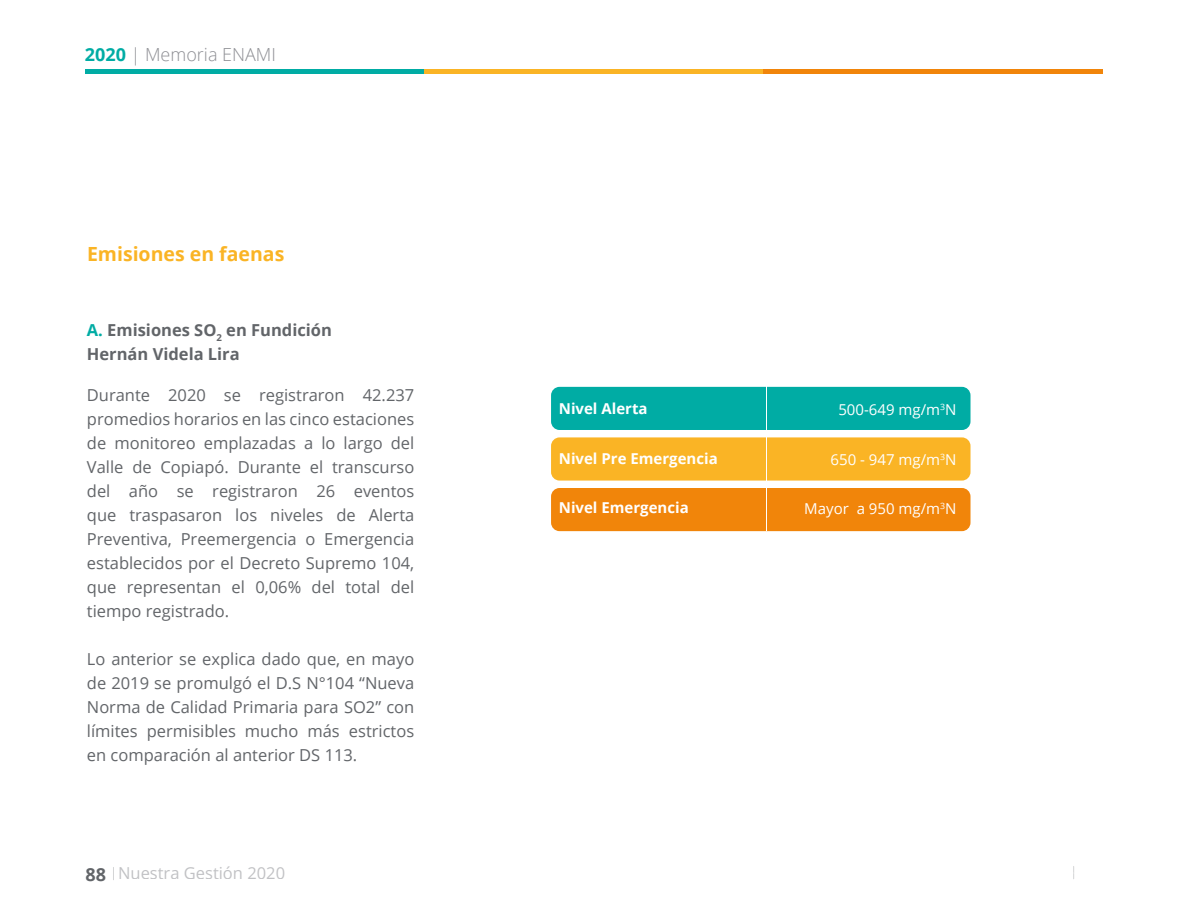
<style>
.page{position:relative;width:1188px;height:918px;background:#fff}
.page>*{position:absolute;margin:0;border:0;box-sizing:border-box;transform-origin:0 0}
.t1{font:700 19.5px "Open Sans";color:#fab425}
.t2{font:300 18px "Open Sans";color:#8e8f94}
.t3{font:700 18px "Open Sans";color:#626569}
.t4{font:16.5px/24px "Open Sans";color:#626569;text-align:justify}
.t5{font:700 16.5px/24px "Open Sans";color:#626569}
.t6{font:16.5px "Open Sans";color:#8e8f94}
.t7{font:700 15px "Open Sans";color:#fff}
.t8{font:15px "Open Sans";color:#fff}
.s1{font-weight:700;color:#00aca4}
.s2{color:#00aca4}
</style>
<div class="page">
<hr style="left:85px;top:69px;width:339px;height:4px;background:#00aca4">
<hr style="left:424px;top:69px;width:340px;height:4px;background:#fab425">
<hr style="left:764px;top:69px;width:339px;height:4px;background:#f1850a">
<div style="left:551px;top:387px;width:420px;height:43px;background:#00aca4;border-radius:9px"></div>
<div style="left:551px;top:437px;width:420px;height:44px;background:#fab425;border-radius:9px"></div>
<div style="left:551px;top:488px;width:420px;height:43px;background:#f1850a;border-radius:9px"></div>
<hr style="left:767px;top:387px;width:1px;height:144px;background:#fff">
<svg style="left:113px;top:867px;width:1px;height:13px"></svg>
<p class="t2" style="left:85px;top:42px;width:193px"><span class="s1">2020</span> | Memoria ENAMI</p>
<p class="t1" style="left:87px;top:240px;width:199px">Emisiones en faenas</p>
<p class="t5" style="left:87px;top:317px;width:247px"><span class="s2">A.</span> Emisiones SO<sub>2</sub> en Fundición<br>Hernán Videla Lira</p>
<p class="t4" style="left:87px;top:383px;width:329px">Durante 2020 se registraron 42.237 promedios horarios en las cinco estaciones de monitoreo emplazadas a lo largo del Valle de Copiapó. Durante el transcurso del año se registraron 26 eventos que traspasaron los niveles de Alerta Preventiva, Preemergencia o Emergencia establecidos por el Decreto Supremo 104, que representan el 0,06% del total del tiempo registrado.</p>
<p class="t4" style="left:87px;top:647px;width:329px">Lo anterior se explica dado que, en mayo de 2019 se promulgó el D.S N°104 “Nueva Norma de Calidad Primaria para SO2” con límites permisibles mucho más estrictos en comparación al anterior DS 113.</p>
<p class="t3" style="left:85px;top:861px;width:22px">88</p>
<p class="t6" style="left:118px;top:862px;width:168px">Nuestra Gestión 2020</p>
<p class="t7" style="left:559px;top:398px;width:90px">Nivel Alerta</p>
<p class="t7" style="left:559px;top:448px;width:160px">Nivel Pre Emergencia</p>
<p class="t7" style="left:559px;top:497px;width:131px">Nivel Emergencia</p>
<p class="t8" style="left:838px;top:399px;width:120px">500-649 mg/m<sup>3</sup>N</p>
<p class="t8" style="left:831px;top:449px;width:127px">650 - 947 mg/m<sup>3</sup>N</p>
<p class="t8" style="left:804px;top:498px;width:154px">Mayor a 950 mg/m<sup>3</sup>N</p>
</div>
